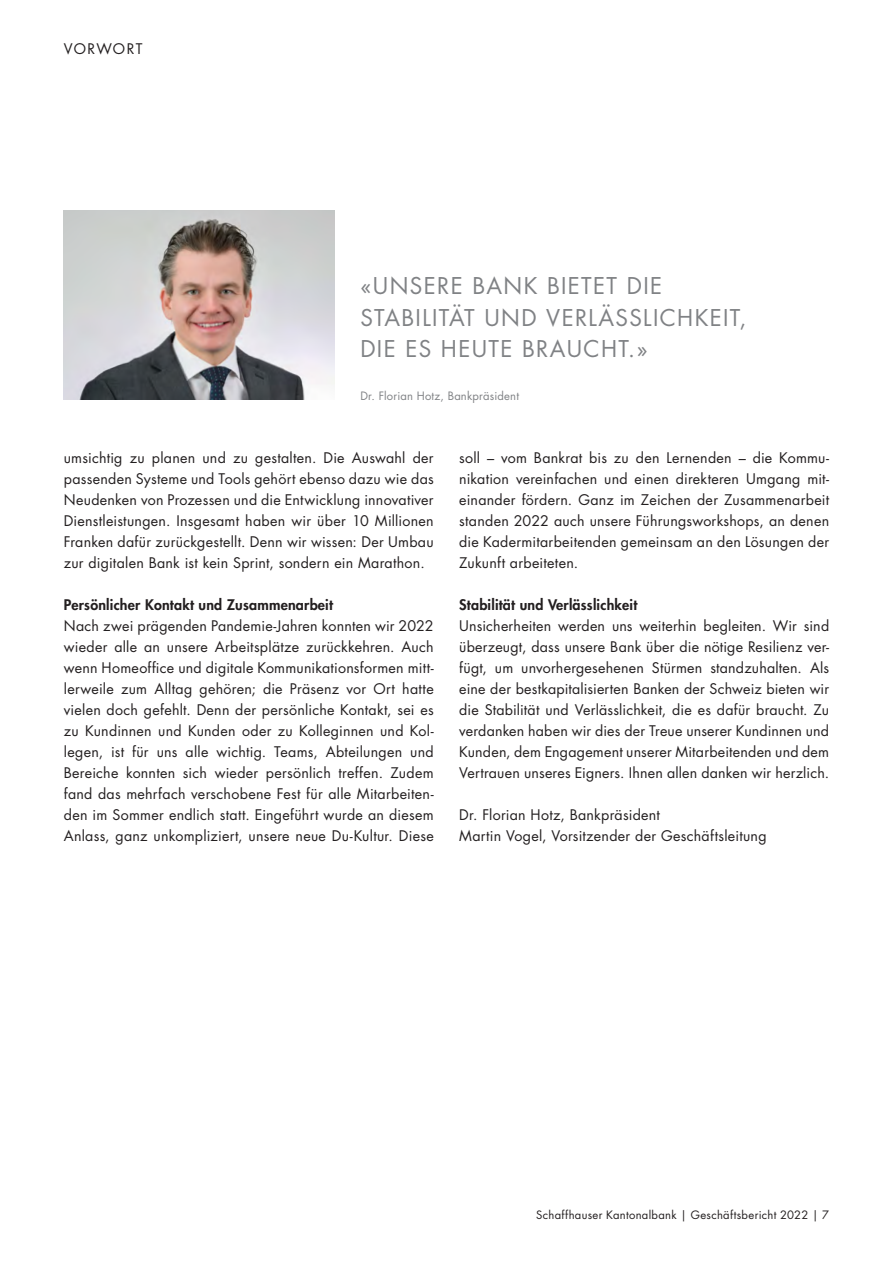
<style>
.page{position:relative;width:893px;height:1263px;background:#fff}
.page>*{position:absolute;margin:0;border:0;box-sizing:border-box;transform-origin:0 0}
.t1{font:22.5px/31.5px "Futura Std";letter-spacing:.06em;color:#808285}
.t2{font:14.25px/21px "Futura Std";letter-spacing:.015em;color:#231f20;text-align:justify}
.t3{font:800 14.25px "Futura Std";letter-spacing:.015em;color:#231f20}
.t4{font:14.25px "Futura Std";letter-spacing:.08em;color:#231f20}
.t5{font:11.25px "Futura Std";letter-spacing:.025em;color:#231f20}
.t6{font:11.25px "Futura Std";letter-spacing:.015em;color:#808285}
</style>
<div class="page">
<img style="left:64px;top:211px;width:271px;height:189px">
<p class="t4" style="left:64px;top:40px;width:80px">VORWORT</p>
<h1 class="t1" style="left:360px;top:270px;width:388px">«UNSERE BANK BIETET DIE<br>STABILITÄT UND VERLÄSSLICHKEIT,<br>DIE ES HEUTE BRAUCHT.»</h1>
<p class="t6" style="left:360px;top:388px;width:160px">Dr. Florian Hotz, Bankpräsident</p>
<p class="t2" style="left:64px;top:447px;width:371px">umsichtig zu planen und zu gestalten. Die Auswahl der passenden Systeme und Tools gehört ebenso dazu wie das Neudenken von Prozessen und die Entwicklung innovativer Dienstleistungen. Insgesamt haben wir über 10 Millionen Franken dafür zurückgestellt. Denn wir wissen: Der Umbau zur digitalen Bank ist kein Sprint, sondern ein Marathon.</p>
<p class="t3" style="left:64px;top:596px;width:271px">Persönlicher Kontakt und Zusammenarbeit</p>
<p class="t2" style="left:64px;top:615px;width:371px">Nach zwei prägenden Pandemie-Jahren konnten wir 2022 wieder alle an unsere Arbeitsplätze zurückkehren. Auch wenn Homeoffice und digitale Kommunikationsformen mitt&shy;lerweile zum Alltag gehören; die Präsenz vor Ort hatte vielen doch gefehlt. Denn der persönliche Kontakt, sei es zu Kundinnen und Kunden oder zu Kolleginnen und Kol&shy;legen, ist für uns alle wichtig. Teams, Abteilungen und Bereiche konnten sich wieder persönlich treffen. Zudem fand das mehrfach verschobene Fest für alle Mitarbeiten&shy;den im Sommer endlich statt. Eingeführt wurde an diesem Anlass, ganz unkompliziert, unsere neue Du-Kultur. Diese</p>
<p class="t2" style="left:459px;top:447px;width:371px">soll – vom Bankrat bis zu den Lernenden – die Kommu&shy;nikation vereinfachen und einen direkteren Umgang mit&shy;einander fördern. Ganz im Zeichen der Zusammenarbeit standen 2022 auch unsere Führungsworkshops, an denen die Kadermitarbeitenden gemeinsam an den Lösungen der Zukunft arbeiteten.</p>
<p class="t3" style="left:459px;top:596px;width:180px">Stabilität und Verlässlichkeit</p>
<p class="t2" style="left:459px;top:615px;width:371px">Unsicherheiten werden uns weiterhin begleiten. Wir sind überzeugt, dass unsere Bank über die nötige Resilienz ver&shy;fügt, um unvorhergesehenen Stürmen standzuhalten. Als eine der bestkapitalisierten Banken der Schweiz bieten wir die Stabilität und Verlässlichkeit, die es dafür braucht. Zu verdanken haben wir dies der Treue unserer Kundinnen und Kunden, dem Engagement unserer Mitarbeitenden und dem Vertrauen unseres Eigners. Ihnen allen danken wir herzlich.</p>
<p class="t2" style="left:459px;top:804px;width:309px">Dr. Florian Hotz, Bankpräsident<br>Martin Vogel, Vorsitzender der Geschäftsleitung</p>
<p class="t5" style="left:536px;top:1207px;width:294px">Schaffhauser Kantonalbank | Geschäftsbericht 2022 | 7</p>
</div>
